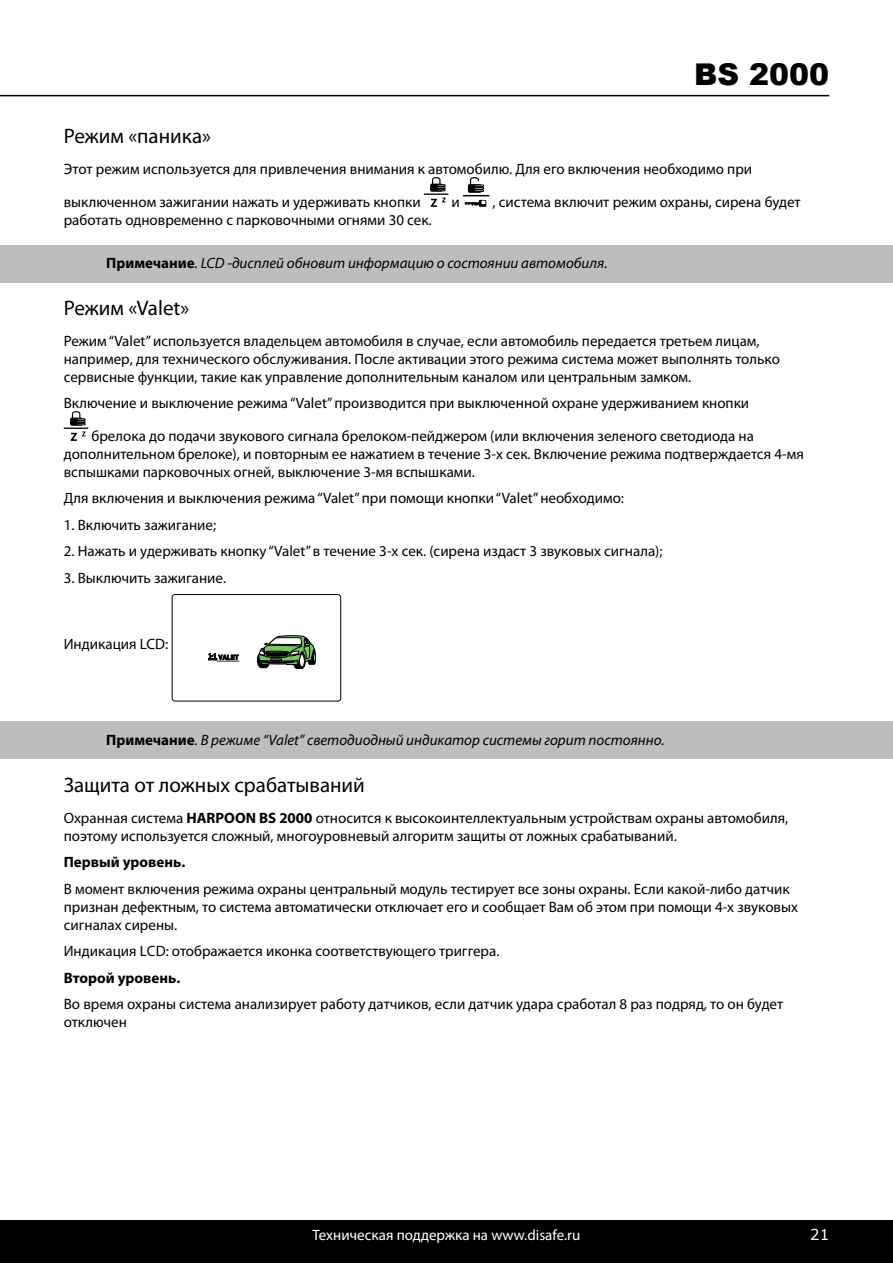
<style>
.page{position:relative;width:893px;height:1263px;background:#fff}
.page>*{position:absolute;margin:0;border:0;box-sizing:border-box;transform-origin:0 0}
.t1{font:900 30px "Arial";color:#000}
.t2{font:21px "Myriad Pro";color:#000}
.t3{font:15px/18px "Myriad Pro";color:#000}
.t4{font:italic 15px "Myriad Pro";color:#000}
.t5{font:15px "Myriad Pro";color:#fff}
.t6{font:700 15px "Myriad Pro";color:#000}
.t7{font:15px "Verdana";color:#fff}
.s1{font-weight:700;font-style:normal}
.s2{font-weight:700}
</style>
<div class="page">
<hr style="left:0;top:95px;width:829px;height:1px;background:#000">
<div style="left:0;top:1220px;width:893px;height:43px;background:#000"></div>
<div style="left:0;top:722px;width:893px;height:37px;background:#bcbdbf"></div>
<div style="left:0;top:246px;width:893px;height:37px;background:#bcbdbf"></div>
<svg style="left:424px;top:177px;width:24px;height:30px"></svg>
<svg style="left:463px;top:177px;width:26px;height:30px"></svg>
<svg style="left:64px;top:411px;width:24px;height:30px"></svg>
<svg style="left:257px;top:635px;width:59px;height:34px"></svg>
<svg style="left:208px;top:653px;width:32px;height:8px"></svg>
<div style="left:172px;top:594px;width:169px;height:107px;border:1px solid #000;border-radius:3px"></div>
<h1 class="t1" style="left:694px;top:53px;width:137px">BS 2000</h1>
<h2 class="t2" style="left:64px;top:123px;width:149px">Режим «паника»</h2>
<p class="t3" style="left:64px;top:152px;width:690px;line-height:32.7px">Этот режим используется для привлечения внимания к автомобилю. Для его включения необходимо при выключенном зажигании нажать и удерживать кнопки</p>
<p class="t3" style="left:452px;top:193px;width:10px">и</p>
<p class="t3" style="left:493px;top:193px;width:310px">, система включит режим охраны, сирена будет</p>
<p class="t3" style="left:64px;top:211px;width:369px">работать одновременно с парковочными огнями 30 сек.</p>
<p class="t4" style="left:106px;top:254px;width:503px"><span class="s1">Примечание</span>. LCD -дисплей обновит информацию о состоянии автомобиля.</p>
<h2 class="t2" style="left:64px;top:295px;width:127px">Режим «Valet»</h2>
<p class="t3" style="left:64px;top:331px;width:718px">Режим “Valet” используется владельцем автомобиля в случае, если автомобиль передается третьем лицам, например, для технического обслуживания. После активации этого режима система может выполнять только сервисные функции, такие как управление дополнительным каналом или центральным замком.</p>
<p class="t3" style="left:91px;top:386px;width:664px;line-height:32.7px;text-indent:-28px">Включение и выключение режима “Valet” производится при выключенной охране удерживанием кнопки брелока до подачи звукового сигнала брелоком-пейджером (или включения зеленого светодиода на</p>
<p class="t3" style="left:64px;top:445px;width:741px">дополнительном брелоке), и повторным ее нажатием в течение 3-х сек. Включение режима подтверждается 4-мя вспышками парковочных огней, выключение 3-мя вспышками.</p>
<p class="t3" style="left:64px;top:489px;width:562px">Для включения и выключения режима “Valet” при помощи кнопки “Valet” необходимо:</p>
<p class="t3" style="left:64px;top:516px;width:154px">1. Включить зажигание;</p>
<p class="t3" style="left:64px;top:542px;width:600px">2. Нажать и удерживать кнопку “Valet” в течение 3-х сек. (сирена издаст 3 звуковых сигнала);</p>
<p class="t3" style="left:64px;top:569px;width:164px">3. Выключить зажигание.</p>
<p class="t3" style="left:64px;top:635px;width:106px">Индикация LCD:</p>
<p class="t4" style="left:106px;top:731px;width:560px"><span class="s1">Примечание</span>. В режиме “Valet” светодиодный индикатор системы горит постоянно.</p>
<h2 class="t2" style="left:64px;top:772px;width:303px">Защита от ложных срабатываний</h2>
<p class="t3" style="left:64px;top:808px;width:726px">Охранная система <span class="s2">HARPOON BS 2000</span> относится к высокоинтеллектуальным устройствам охраны автомобиля, поэтому используется сложный, многоуровневый алгоритм защиты от ложных срабатываний.</p>
<p class="t6" style="left:64px;top:852px;width:123px">Первый уровень.</p>
<p class="t3" style="left:64px;top:879px;width:736px">В момент включения режима охраны центральный модуль тестирует все зоны охраны. Если какой-либо датчик признан дефектным, то система автоматически отключает его и сообщает Вам об этом при помощи 4-х звуковых сигналах сирены.</p>
<p class="t3" style="left:64px;top:942px;width:437px">Индикация LСD: отображается иконка соответствующего триггера.</p>
<p class="t6" style="left:64px;top:968px;width:118px">Второй уровень.</p>
<p class="t3" style="left:64px;top:995px;width:721px">Во время охраны система анализирует работу датчиков, если датчик удара сработал 8 раз подряд, то он будет отключен</p>
<p class="t5" style="left:313px;top:1226px;width:269px">Техническая поддержка на www.disafe.ru</p>
<p class="t7" style="left:810px;top:1225px;width:10px">21</p>
</div>
